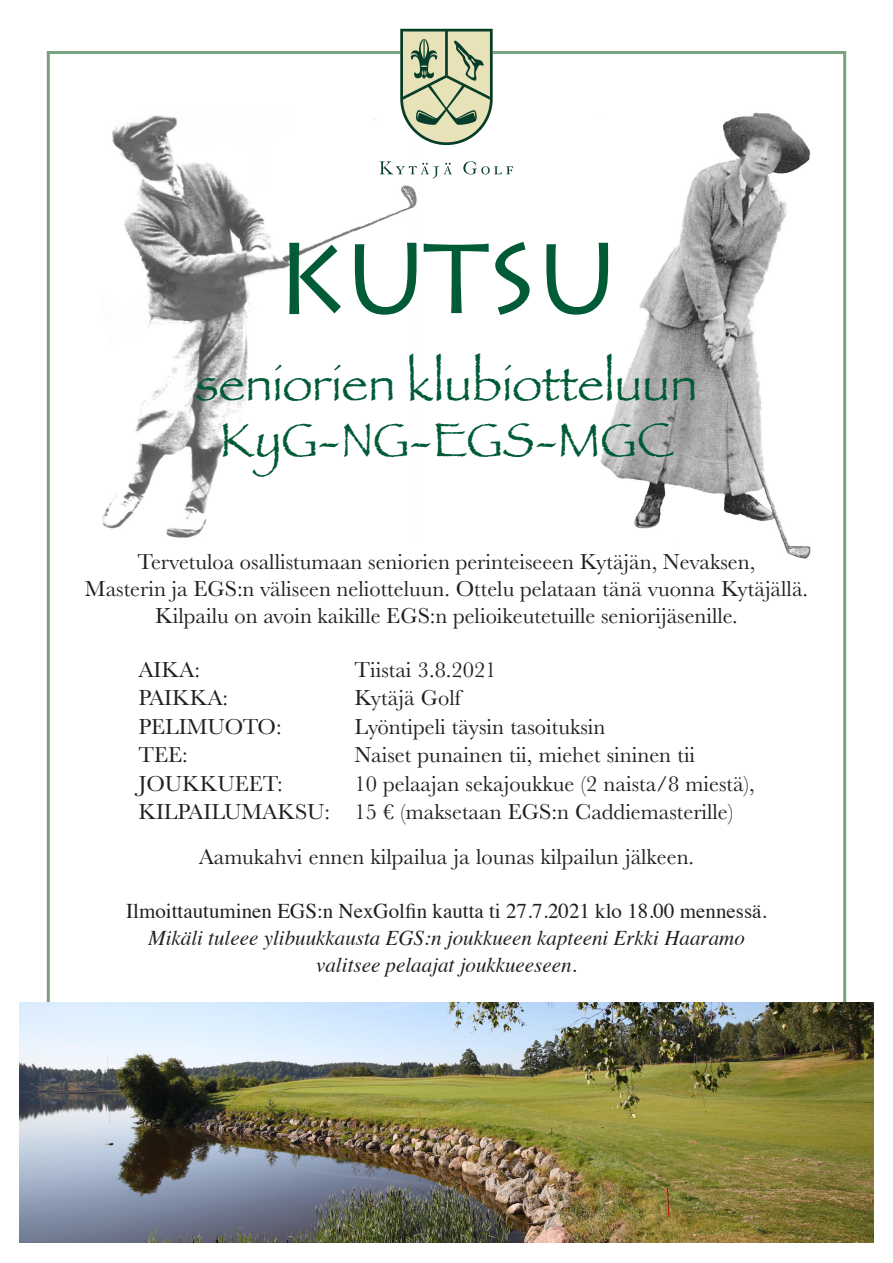
<style>
.page{position:relative;width:893px;height:1263px;background:#fff}
.page>*{position:absolute;margin:0;border:0;box-sizing:border-box;transform-origin:0 0}
.t1{font:99px "Lithos Pro";letter-spacing:-.025em;color:#005b36}
.t2{font:49.5px "Papyrus";color:#005b36}
.t3{font:22.5px "Baskerville";color:#231f20}
.t4{font:italic 21px "Times";color:#231f20}
.t5{font:21px "Times";color:#231f20}
</style>
<div class="page">
<div style="left:47px;top:51px;width:799px;height:1154px;background:#fff;border:3px solid #77a382"></div>
<img style="left:20px;top:1003px;width:853px;height:240px">
<img style="left:102px;top:115px;width:315px;height:423px">
<img style="left:596px;top:112px;width:215px;height:447px">
<svg style="left:380px;top:161px;width:72px;height:18px"></svg>
<svg style="left:463px;top:161px;width:50px;height:13px"></svg>
<svg style="left:400px;top:29px;width:93px;height:116px;background:#b2bc9b"></svg>
<p class="t1" style="left:275px;top:222px;width:345px">KUTSU</p>
<p class="t2" style="left:196px;top:354px;width:503px">seniorien klubiotteluun</p>
<p class="t2" style="left:219px;top:409px;width:456px">KyG-NG-EGS-MGC</p>
<p class="t3" style="left:138px;top:547px;width:619px">Tervetuloa osallistumaan seniorien perinteiseeen Kytäjän, Nevaksen,</p>
<p class="t3" style="left:85px;top:574px;width:725px">Masterin ja EGS:n väliseen neliotteluun. Ottelu pelataan tänä vuonna Kytäjällä.</p>
<p class="t3" style="left:155px;top:601px;width:584px">Kilpailu on avoin kaikille EGS:n pelioikeutetuille seniorijäsenille.</p>
<p class="t3" style="left:138px;top:655px;width:63px">AIKA:</p>
<p class="t3" style="left:354px;top:655px;width:144px">Tiistai 3.8.2021</p>
<p class="t3" style="left:138px;top:683px;width:91px">PAIKKA:</p>
<p class="t3" style="left:354px;top:683px;width:108px">Kytäjä Golf</p>
<p class="t3" style="left:138px;top:712px;width:145px">PELIMUOTO:</p>
<p class="t3" style="left:354px;top:712px;width:253px">Lyöntipeli täysin tasoituksin</p>
<p class="t3" style="left:138px;top:740px;width:51px">TEE:</p>
<p class="t3" style="left:354px;top:740px;width:342px">Naiset punainen tii, miehet sininen tii</p>
<p class="t3" style="left:138px;top:769px;width:146px">JOUKKUEET:</p>
<p class="t3" style="left:354px;top:769px;width:402px">10 pelaajan sekajoukkue (2 naista/8 miestä),</p>
<p class="t3" style="left:138px;top:797px;width:596px">KILPAILUMAKSU: 15 € (maksetaan EGS:n Caddiemasterille)</p>
<p class="t3" style="left:199px;top:842px;width:497px">Aamukahvi ennen kilpailua ja lounas kilpailun jälkeen.</p>
<p class="t5" style="left:126px;top:891px;width:642px">Ilmoittautuminen EGS:n NexGolfin kautta ti 27.7.2021 klo 18.00 mennessä.</p>
<p class="t4" style="left:148px;top:920px;width:598px">Mikäli tuleee ylibuukkausta EGS:n joukkueen kapteeni Erkki Haaramo</p>
<p class="t4" style="left:316px;top:947px;width:262px">valitsee pelaajat joukkueeseen.</p>
</div>
